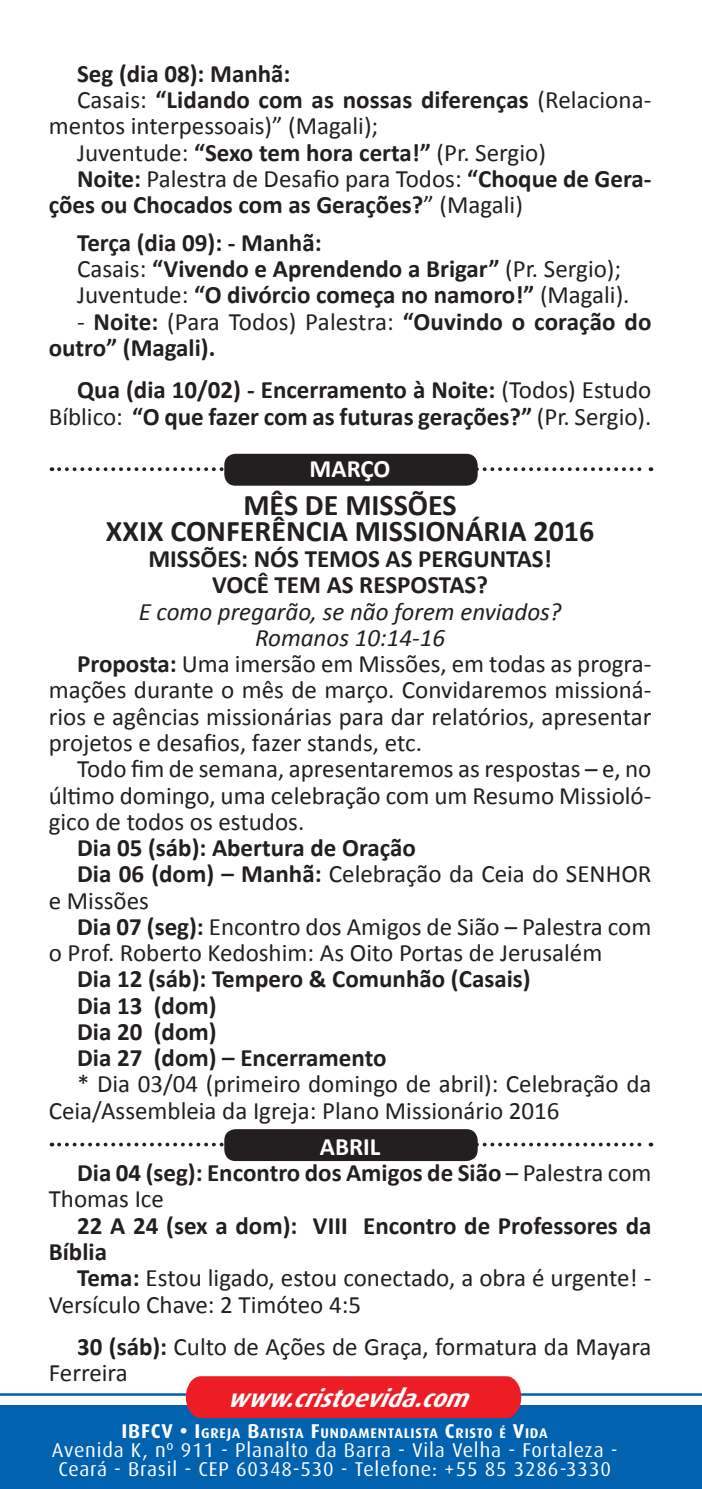
<style>
.page{position:relative;width:702px;height:1489px;background:#fff}
.page>*{position:absolute;margin:0;border:0;box-sizing:border-box;transform-origin:0 0}
.t1{font:700 30px/26.2px "Calibri";color:#231f20;text-align:center}
.t2{font:25px/26.2px "Calibri";color:#231f20}
.t3{font:700 25px/26.2px "Calibri";color:#231f20}
.t4{font:italic 25px "Calibri";color:#231f20}
.t5{font:italic 700 25px "Dax";color:#fff}
.t6{font:700 25px "Calibri";color:#fff}
.t7{font:20px/19px "Dax";letter-spacing:.04em;color:#fff;text-align:center}
.t8{font:700 15px "Switzerland";color:#fff}
.t9{font:700 14px "Dax";letter-spacing:.055em;color:#fff}
.s1{font-weight:400}
.s2{font-weight:700}
.s3{font-size:20px}
</style>
<div class="page">
<svg style="left:59px;top:1142px;width:592px;height:4px"></svg>
<div style="left:224px;top:1129px;width:253px;height:31px;background:#231f20;border-radius:11px"></div>
<svg style="left:59px;top:467px;width:592px;height:4px"></svg>
<div style="left:224px;top:454px;width:253px;height:31px;background:#231f20;border-radius:11px"></div>
<svg style="left:0;top:1393px;width:702px;height:8px"></svg>
<div style="left:0;top:1405px;width:702px;height:83px;background:#0162b0"></div>
<div style="left:186px;top:1376px;width:335px;height:41px;background:#ee1c25"></div>
<p class="t3" style="left:77px;top:60px;width:215px">Seg (dia 08): Manhã:</p>
<p class="t3" style="left:77px;top:87px;width:576px"><span class="s1">Casais:</span> “Lidando com as nossas diferenças <span class="s1">(Relaciona-</span></p>
<p class="t2" style="left:49px;top:113px;width:331px">mentos interpessoais)” (Magali);</p>
<p class="t2" style="left:77px;top:139px;width:470px">Juventude: <span class="s2">“Sexo tem hora certa!”</span> (Pr. Sergio)</p>
<p class="t2" style="left:77px;top:165px;width:575px"><span class="s2">Noite:</span> Palestra de Desafio para Todos: <span class="s2">“Choque de Gera-</span></p>
<p class="t3" style="left:49px;top:192px;width:475px">ções ou Chocados com as Gerações?<span class="s1">” (Magali)</span></p>
<p class="t3" style="left:77px;top:229px;width:554px">Terça (dia 09): - Manhã:<br><span class="s1">Casais:</span> “Vivendo e Aprendendo a Brigar” <span class="s1">(Pr. Sergio);<br>Juventude:</span> “O divórcio começa no namoro!” <span class="s1">(Magali).</span></p>
<p class="t3" style="left:49px;top:308px;width:604px;text-indent:28px"><span class="s1">-</span> Noite: <span class="s1">(Para Todos) Palestra:</span> “Ouvindo o coração do outro” (Magali).</p>
<p class="t3" style="left:49px;top:377px;width:604px;text-align:right">Qua (dia 10/02) - Encerramento à Noite: <span class="s1">(Todos) Estudo<br>Bíblico:</span> “O que fazer com as futuras gerações?” <span class="s1">(Pr. Sergio).</span></p>
<p class="t6" style="left:309px;top:453px;width:82px">MARÇO</p>
<p class="t1" style="left:106px;top:491px;width:490px">MÊS DE MISSÕES<br>XXIX CONFERÊNCIA MISSIONÁRIA 2016</p>
<p class="t3" style="left:148px;top:545px;width:405px;text-align:center">MISSÕES: NÓS TEMOS AS PERGUNTAS!<br>VOCÊ TEM AS RESPOSTAS?</p>
<p class="t4" style="left:139px;top:594px;width:424px">E como pregarão, se não forem enviados?</p>
<p class="t4" style="left:255px;top:620px;width:191px">Romanos 10:14-16</p>
<p class="t2" style="left:77px;top:650px;width:575px"><span class="s2">Proposta:</span> Uma imersão em Missões, em todas as progra-</p>
<p class="t2" style="left:49px;top:677px;width:604px">mações durante o mês de março. Convidaremos missioná-</p>
<p class="t2" style="left:49px;top:703px;width:604px">rios e agências missionárias para dar relatórios, apresentar</p>
<p class="t2" style="left:49px;top:729px;width:374px">projetos e desafios, fazer stands, etc.</p>
<p class="t2" style="left:77px;top:755px;width:575px">Todo fim de semana, apresentaremos as respostas – e, no</p>
<p class="t2" style="left:49px;top:782px;width:604px">último domingo, uma celebração com um Resumo Missioló-</p>
<p class="t2" style="left:49px;top:808px;width:257px">gico de todos os estudos.</p>
<p class="t3" style="left:77px;top:834px;width:340px">Dia 05 (sáb): Abertura de Oração</p>
<p class="t2" style="left:77px;top:860px;width:575px"><span class="s2">Dia 06 (dom) – Manhã:</span> Celebração da Ceia do SENHOR</p>
<p class="t2" style="left:49px;top:887px;width:102px">e Missões</p>
<p class="t2" style="left:77px;top:913px;width:575px"><span class="s2">Dia 07 (seg):</span> Encontro dos Amigos de Sião – Palestra com</p>
<p class="t2" style="left:49px;top:939px;width:555px">o Prof. Roberto Kedoshim: As Oito Portas de Jerusalém</p>
<p class="t3" style="left:77px;top:965px;width:455px">Dia 12 (sáb): Tempero &amp; Comunhão (Casais)<br>Dia 13 (dom)<br>Dia 20 (dom)<br>Dia 27 (dom) – Encerramento</p>
<p class="t2" style="left:49px;top:1070px;width:604px;text-indent:28px">* Dia 03/04 (primeiro domingo de abril): Celebração da<br>Ceia/Assembleia da Igreja: Plano Missionário 2016</p>
<p class="t6" style="left:320px;top:1130px;width:62px">ABRIL</p>
<p class="t3" style="left:77px;top:1159px;width:575px">Dia 04 (seg): Encontro dos Amigos de Sião <span class="s1">– Palestra com</span></p>
<p class="t2" style="left:49px;top:1185px;width:117px">Thomas Ice</p>
<p class="t3" style="left:49px;top:1212px;width:604px;text-indent:28px">22 A 24 (sex a dom): VIII Encontro de Professores da<br>Bíblia</p>
<p class="t2" style="left:49px;top:1264px;width:604px;text-indent:28px"><span class="s2">Tema:</span> Estou ligado, estou conectado, a obra é urgente! -<br>Versículo Chave: 2 Timóteo 4:5</p>
<p class="t2" style="left:49px;top:1333px;width:604px;text-indent:28px"><span class="s2">30 (sáb):</span> Culto de Ações de Graça, formatura da Mayara<br>Ferreira</p>
<p class="t5" style="left:227px;top:1383px;width:254px">www.cristoevida.com</p>
<p class="t9" style="left:121px;top:1424px;width:428px"><span class="s3">IBFCV • I</span>GREJA <span class="s3">B</span>ATISTA <span class="s3">F</span>UNDAMENTALISTA <span class="s3">C</span>RISTO É <span class="s3">V</span>IDA</p>
<p class="t7" style="left:52px;top:1440px;width:567px">Avenida K, nº 911 - Planalto da Barra - Vila Velha - Fortaleza -<br>Ceará - Brasil - CEP 60348-530 - Telefone: +55 85 3286-3330</p>
<p class="t8" style="left:341px;top:1453px;width:10px">6</p>
</div>
